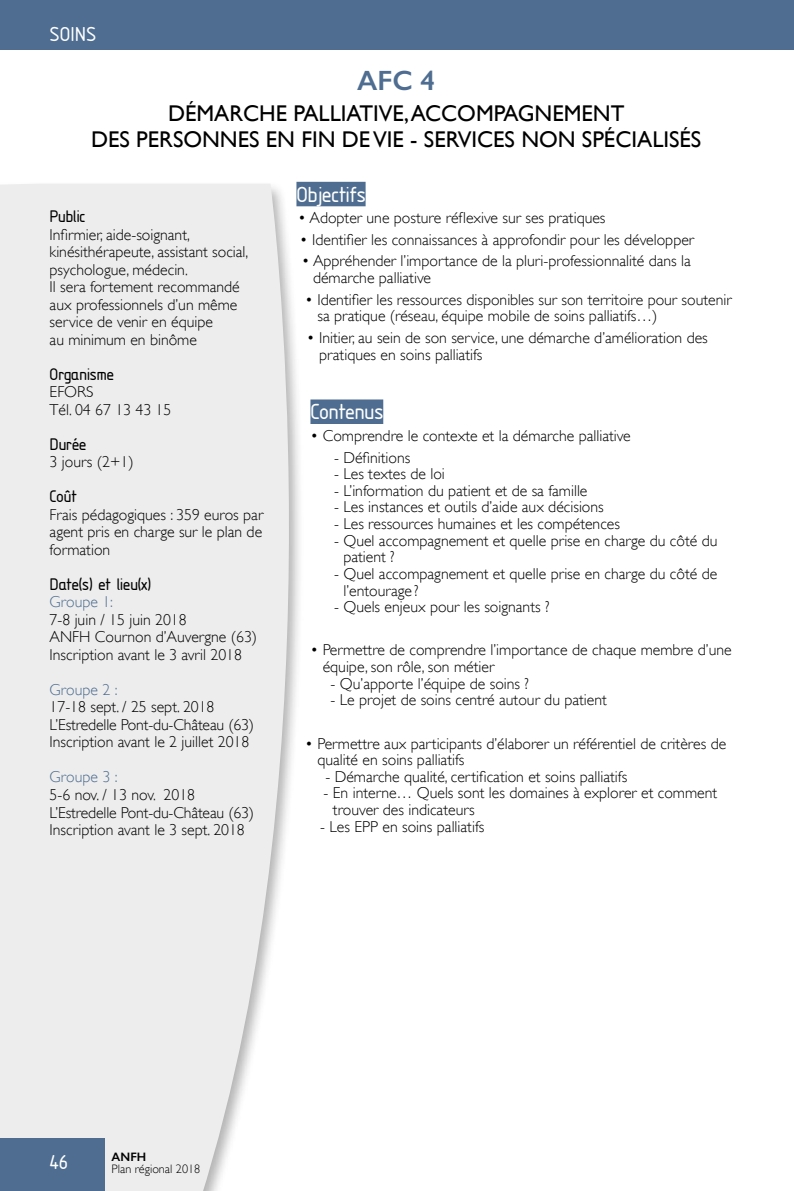
<style>
.page{position:relative;width:794px;height:1191px;background:#fff}
.page>*{position:absolute;margin:0;border:0;box-sizing:border-box;transform-origin:0 0}
.t1{font:600 28px "Gill Sans";color:#4e6d91}
.t2{font:22.75px/26.2px "Gill Sans";color:#000;text-align:center}
.t3{font:22.75px "Isonorm MN";color:#fff}
.t4{font:21px "Isonorm MN";color:#fff}
.t5{font:17.5px "Isonorm MN";color:#000}
.t6{font:300 15.75px/17.5px "Gill Sans";color:#000}
.t7{font:300 15.75px "Gill Sans";color:#4e6d91}
.t8{font:300 12.25px "Gill Sans";color:#000}
.t9{font:600 12.25px "Gill Sans";color:#000}
</style>
<div class="page">
<div style="left:0;top:0;width:794px;height:50px;background:#4e6d91"></div>
<div style="left:296px;top:182px;width:69px;height:24px;background:#4e6d91"></div>
<div style="left:310px;top:399px;width:73px;height:25px;background:#4e6d91"></div>
<svg style="left:0;top:184px;width:343px;height:1007px;fill:#ededed"></svg>
<div style="left:0;top:1138px;width:104px;height:53px;background:#4e6d91"></div>
<h3 class="t4" style="left:50px;top:23px;width:48px">SOINS</h3>
<h1 class="t1" style="left:357px;top:63px;width:80px">AFC 4</h1>
<h2 class="t2" style="left:91px;top:100px;width:612px">DÉMARCHE PALLIATIVE, ACCOMPAGNEMENT<br>DES PERSONNES EN FIN DE VIE - SERVICES NON SPÉCIALISÉS</h2>
<h2 class="t3" style="left:296px;top:181px;width:71px">Objectifs</h2>
<p class="t6" style="left:298px;top:209px;width:309px">• Adopter une posture réflexive sur ses pratiques</p>
<p class="t6" style="left:300px;top:231px;width:396px">• Identifier les connaissances à approfondir pour les développer</p>
<p class="t6" style="left:313px;top:253px;width:379px;line-height:16.6px;text-indent:-11px">• Appréhender l’importance de la pluri-professionnalité dans la démarche palliative</p>
<p class="t6" style="left:317px;top:291px;width:416px;line-height:16.6px;text-indent:-12px">• Identifier les ressources disponibles sur son territoire pour soutenir sa pratique (réseau, équipe mobile de soins palliatifs…)</p>
<p class="t6" style="left:319px;top:329px;width:390px;line-height:16.6px;text-indent:-12px">• Initier, au sein de son service, une démarche d’amélioration des pratiques en soins palliatifs</p>
<p class="t5" style="left:50px;top:207px;width:37px">Public</p>
<p class="t6" style="left:50px;top:226px;width:200px">Infirmier, aide-soignant, kinésithérapeute, assistant social, psychologue, médecin.<br>Il sera fortement recommandé aux professionnels d’un même service de venir en équipe<br>au minimum en binôme</p>
<p class="t5" style="left:50px;top:364px;width:66px">Organisme</p>
<p class="t6" style="left:50px;top:383px;width:123px">EFORS<br>Tél. 04 67 13 43 15</p>
<p class="t5" style="left:50px;top:434px;width:38px">Durée</p>
<p class="t6" style="left:50px;top:453px;width:85px">3 jours (2+1)</p>
<p class="t5" style="left:50px;top:487px;width:28px">Coût</p>
<p class="t6" style="left:50px;top:506px;width:215px;text-align:justify">Frais pédagogiques : 359 euros par agent pris en charge sur le plan de formation</p>
<p class="t5" style="left:50px;top:574px;width:103px">Date(s) et lieu(x)</p>
<p class="t7" style="left:50px;top:593px;width:65px">Groupe 1:</p>
<p class="t6" style="left:50px;top:611px;width:209px">7-8 juin / 15 juin 2018<br>ANFH Cournon d’Auvergne (63)<br>Inscription avant le 3 avril 2018</p>
<p class="t7" style="left:50px;top:680px;width:69px">Groupe 2 :</p>
<p class="t6" style="left:50px;top:698px;width:206px">17-18 sept. / 25 sept. 2018<br>L’Estredelle Pont-du-Château (63)<br>Inscription avant le 2 juillet 2018</p>
<p class="t7" style="left:50px;top:768px;width:69px">Groupe 3 :</p>
<p class="t6" style="left:50px;top:786px;width:206px">5-6 nov. / 13 nov. 2018<br>L’Estredelle Pont-du-Château (63)<br>Inscription avant le 3 sept. 2018</p>
<h2 class="t3" style="left:310px;top:399px;width:74px">Contenus</h2>
<p class="t6" style="left:310px;top:427px;width:322px">• Comprendre le contexte et la démarche palliative</p>
<p class="t6" style="left:334px;top:448px;width:78px">- Définitions</p>
<p class="t6" style="left:334px;top:465px;width:112px">- Les textes de loi</p>
<p class="t6" style="left:334px;top:482px;width:255px">- L’information du patient et de sa famille</p>
<p class="t6" style="left:334px;top:498px;width:271px">- Les instances et outils d’aide aux décisions</p>
<p class="t6" style="left:334px;top:515px;width:287px">- Les ressources humaines et les compétences</p>
<p class="t6" style="left:343px;top:532px;width:375px;line-height:16.6px;text-indent:-9px">- Quel accompagnement et quelle prise en charge du côté du patient ?</p>
<p class="t6" style="left:343px;top:565px;width:375px;line-height:16.6px;text-indent:-9px">- Quel accompagnement et quelle prise en charge du côté de l’entourage ?</p>
<p class="t6" style="left:334px;top:598px;width:217px">- Quels enjeux pour les soignants ?</p>
<p class="t6" style="left:323px;top:642px;width:410px;line-height:16.6px;text-indent:-12px">• Permettre de comprendre l’importance de chaque membre d’une équipe, son rôle, son métier</p>
<p class="t6" style="left:331px;top:674px;width:200px">- Qu’apporte l’équipe de soins ?</p>
<p class="t6" style="left:331px;top:691px;width:278px">- Le projet de soins centré autour du patient</p>
<p class="t6" style="left:317px;top:735px;width:410px;line-height:16.6px;text-indent:-12px">• Permettre aux participants d’élaborer un référentiel de critères de qualité en soins palliatifs</p>
<p class="t6" style="left:325px;top:768px;width:303px">- Démarche qualité, certification et soins palliatifs</p>
<p class="t6" style="left:333px;top:785px;width:386px;line-height:16.6px;text-indent:-9px">- En interne… Quels sont les domaines à explorer et comment trouver des indicateurs</p>
<p class="t6" style="left:320px;top:817px;width:166px">- Les EPP en soins palliatifs</p>
<h3 class="t4" style="left:50px;top:1150px;width:20px">46</h3>
<p class="t9" style="left:112px;top:1149px;width:36px">ANFH</p>
<p class="t8" style="left:112px;top:1162px;width:90px">Plan régional 2018</p>
</div>
